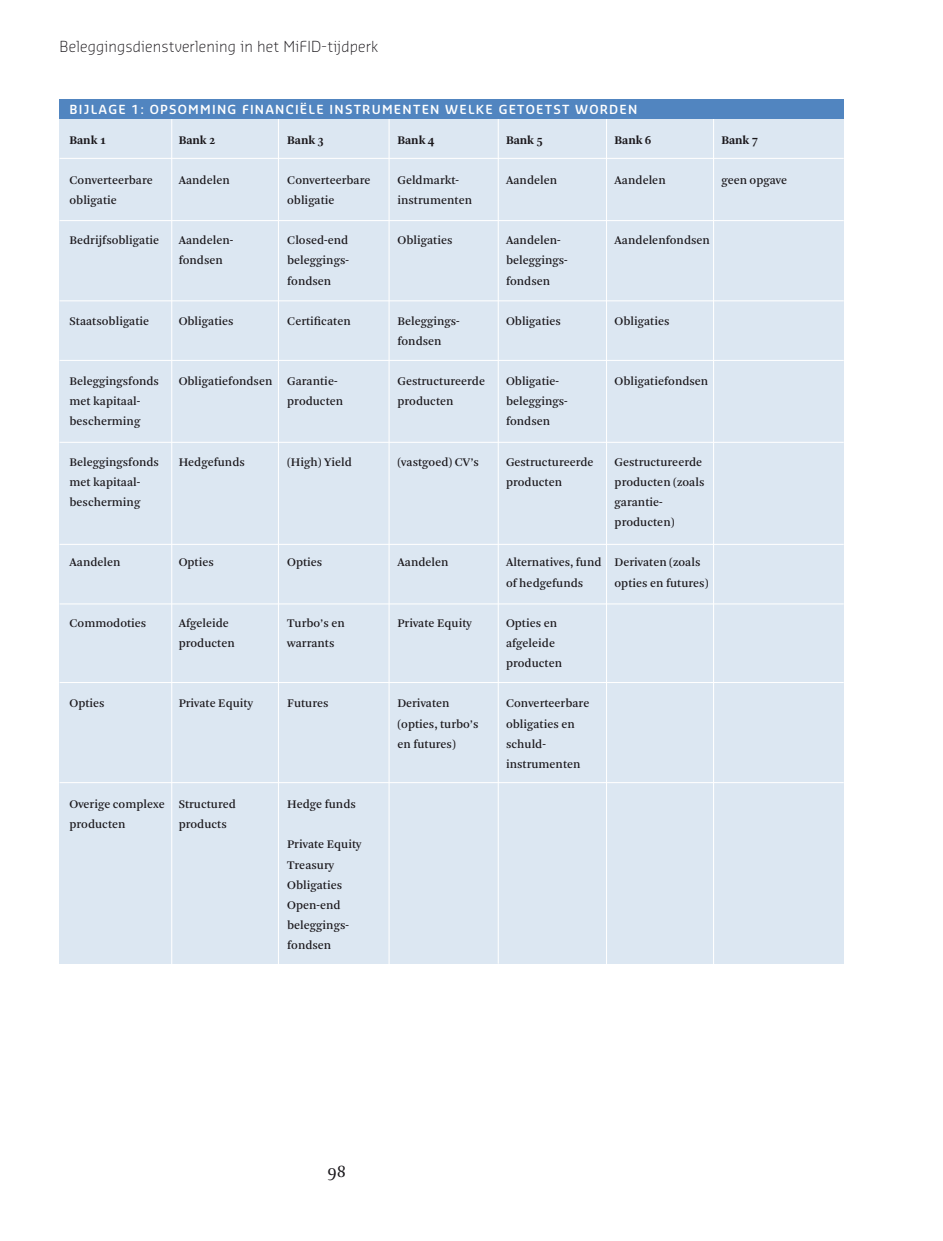
<style>
.page{position:relative;width:943px;height:1241px;background:#fff}
.page>*{position:absolute;margin:0;border:0;box-sizing:border-box;transform-origin:0 0}
.t1{font:17.5px "Arnhem Blond";color:#1a171b}
.t2{font:300 14.88px "Sansa Soft Std";letter-spacing:.01em;color:#1a171b}
.t3{font:12.25px/20.1px "Arnhem";color:#1a171b}
.t4{font:600 12.25px "Sansa Soft Std";letter-spacing:.1em;color:#fff}
.t5{font:700 12.25px "Arnhem";color:#1a171b}
</style>
<div class="page">
<div style="left:60px;top:111px;width:783px;height:852px;background:#dce7f2"></div>
<hr style="left:60px;top:158px;width:783px;height:1px;background:#fff">
<hr style="left:60px;top:220px;width:783px;height:1px;background:#fff">
<hr style="left:60px;top:300px;width:783px;height:1px;background:#fff">
<hr style="left:60px;top:360px;width:783px;height:1px;background:#fff">
<hr style="left:60px;top:441px;width:783px;height:2px;background:#fff">
<hr style="left:60px;top:543px;width:783px;height:2px;background:#fff">
<hr style="left:60px;top:603px;width:783px;height:1px;background:#fff">
<hr style="left:60px;top:682px;width:783px;height:1px;background:#fff">
<hr style="left:60px;top:782px;width:783px;height:1px;background:#fff">
<hr style="left:171px;top:118px;width:1px;height:851px;background:#fff">
<hr style="left:278px;top:117px;width:1px;height:851px;background:#fff">
<hr style="left:497px;top:105px;width:2px;height:858px;background:#fff">
<hr style="left:388px;top:104px;width:1px;height:871px;background:#fff">
<hr style="left:606px;top:114px;width:1px;height:851px;background:#fff">
<hr style="left:713px;top:112px;width:1px;height:860px;background:#fff">
<div style="left:60px;top:99px;width:783px;height:20px;background:#5185c0"></div>
<p class="t2" style="left:60px;top:36px;width:320px">Beleggingsdienstverlening in het MiFID-tijdperk</p>
<p class="t4" style="left:69px;top:101px;width:129px">BIJLAGE 1: OPSOMMI</p>
<p class="t4" style="left:217px;top:101px;width:422px">NG FI NANCI ËLE I NSTRUM ENTEN WELKE GETOETST WORDEN</p>
<p class="t5" style="left:69px;top:133px;width:38px">Bank 1</p>
<p class="t5" style="left:179px;top:133px;width:38px">Bank 2</p>
<p class="t5" style="left:287px;top:133px;width:38px">Bank 3</p>
<p class="t5" style="left:397px;top:133px;width:38px">Bank 4</p>
<p class="t5" style="left:506px;top:133px;width:38px">Bank 5</p>
<p class="t5" style="left:614px;top:133px;width:38px">Bank 6</p>
<p class="t5" style="left:721px;top:133px;width:38px">Bank 7</p>
<p class="t3" style="left:69px;top:170px;width:85px">Converteerbare</p>
<p class="t3" style="left:179px;top:170px;width:53px">Aandelen</p>
<p class="t3" style="left:287px;top:170px;width:85px">Converteerbare</p>
<p class="t3" style="left:397px;top:170px;width:63px">Geldmarkt-</p>
<p class="t3" style="left:506px;top:170px;width:53px">Aandelen</p>
<p class="t3" style="left:614px;top:170px;width:53px">Aandelen</p>
<p class="t3" style="left:721px;top:170px;width:67px">geen opgave</p>
<p class="t3" style="left:69px;top:190px;width:49px">obligatie</p>
<p class="t3" style="left:287px;top:190px;width:49px">obligatie</p>
<p class="t3" style="left:397px;top:190px;width:76px">instrumenten</p>
<p class="t3" style="left:69px;top:230px;width:91px">Bedrijfsobligatie</p>
<p class="t3" style="left:179px;top:230px;width:56px">Aandelen-</p>
<p class="t3" style="left:287px;top:230px;width:63px">Closed-end</p>
<p class="t3" style="left:397px;top:230px;width:56px">Obligaties</p>
<p class="t3" style="left:506px;top:230px;width:56px">Aandelen-</p>
<p class="t3" style="left:614px;top:230px;width:97px">Aandelenfondsen</p>
<p class="t3" style="left:179px;top:250px;width:46px">fondsen</p>
<p class="t3" style="left:287px;top:250px;width:63px">beleggings-</p>
<p class="t3" style="left:506px;top:250px;width:63px">beleggings-</p>
<p class="t3" style="left:287px;top:271px;width:46px">fondsen</p>
<p class="t3" style="left:506px;top:271px;width:46px">fondsen</p>
<p class="t3" style="left:69px;top:311px;width:81px">Staatsobligatie</p>
<p class="t3" style="left:179px;top:311px;width:56px">Obligaties</p>
<p class="t3" style="left:287px;top:311px;width:65px">Certificaten</p>
<p class="t3" style="left:397px;top:311px;width:64px">Beleggings-</p>
<p class="t3" style="left:506px;top:311px;width:56px">Obligaties</p>
<p class="t3" style="left:614px;top:311px;width:56px">Obligaties</p>
<p class="t3" style="left:397px;top:331px;width:46px">fondsen</p>
<p class="t3" style="left:69px;top:371px;width:91px">Beleggingsfonds</p>
<p class="t3" style="left:179px;top:371px;width:160px">Obligatiefondsen Garantie-</p>
<p class="t3" style="left:397px;top:371px;width:89px">Gestructureerde</p>
<p class="t3" style="left:506px;top:371px;width:55px">Obligatie-</p>
<p class="t3" style="left:614px;top:371px;width:95px">Obligatiefondsen</p>
<p class="t3" style="left:69px;top:391px;width:72px">met kapitaal-</p>
<p class="t3" style="left:287px;top:391px;width:58px">producten</p>
<p class="t3" style="left:397px;top:391px;width:58px">producten</p>
<p class="t3" style="left:506px;top:391px;width:63px">beleggings-</p>
<p class="t3" style="left:69px;top:411px;width:73px">bescherming</p>
<p class="t3" style="left:506px;top:411px;width:46px">fondsen</p>
<p class="t3" style="left:69px;top:452px;width:91px">Beleggingsfonds</p>
<p class="t3" style="left:179px;top:452px;width:68px">Hedgefunds</p>
<p class="t3" style="left:287px;top:452px;width:66px">(High) Yield</p>
<p class="t3" style="left:397px;top:452px;width:83px">(vastgoed) CV’s</p>
<p class="t3" style="left:506px;top:452px;width:89px">Gestructureerde</p>
<p class="t3" style="left:614px;top:452px;width:89px">Gestructureerde</p>
<p class="t3" style="left:69px;top:472px;width:72px">met kapitaal-</p>
<p class="t3" style="left:506px;top:472px;width:58px">producten</p>
<p class="t3" style="left:614px;top:472px;width:91px">producten (zoals</p>
<p class="t3" style="left:69px;top:492px;width:73px">bescherming</p>
<p class="t3" style="left:614px;top:492px;width:61px">garantie&shy;producten)</p>
<p class="t3" style="left:69px;top:552px;width:53px">Aandelen</p>
<p class="t3" style="left:179px;top:552px;width:37px">Opties</p>
<p class="t3" style="left:287px;top:552px;width:37px">Opties</p>
<p class="t3" style="left:397px;top:552px;width:53px">Aandelen</p>
<p class="t3" style="left:506px;top:552px;width:196px">Alternatives, fund Derivaten (zoals of hedgefunds</p>
<p class="t3" style="left:614px;top:572px;width:95px">opties en futures)</p>
<p class="t3" style="left:69px;top:613px;width:78px">Commodoties</p>
<p class="t3" style="left:179px;top:613px;width:52px">Afgeleide</p>
<p class="t3" style="left:287px;top:613px;width:59px">Turbo’s en</p>
<p class="t3" style="left:397px;top:613px;width:76px">Private Equity</p>
<p class="t3" style="left:506px;top:613px;width:53px">Opties en</p>
<p class="t3" style="left:179px;top:633px;width:58px">producten</p>
<p class="t3" style="left:287px;top:633px;width:49px">warrants</p>
<p class="t3" style="left:506px;top:633px;width:58px">afgeleide producten</p>
<p class="t3" style="left:69px;top:693px;width:37px">Opties</p>
<p class="t3" style="left:179px;top:693px;width:76px">Private Equity</p>
<p class="t3" style="left:287px;top:693px;width:43px">Futures</p>
<p class="t3" style="left:397px;top:693px;width:54px">Derivaten</p>
<p class="t3" style="left:506px;top:693px;width:85px">Converteerbare</p>
<p class="t3" style="left:397px;top:713px;width:83px">(opties, turbo’s</p>
<p class="t3" style="left:506px;top:713px;width:70px">obligaties en</p>
<p class="t3" style="left:397px;top:733px;width:60px">en futures)</p>
<p class="t3" style="left:506px;top:733px;width:76px">schuld&shy;instrumenten</p>
<p class="t3" style="left:69px;top:794px;width:168px">Overige complexe Structured</p>
<p class="t3" style="left:287px;top:794px;width:70px">Hedge funds</p>
<p class="t3" style="left:69px;top:814px;width:58px">producten</p>
<p class="t3" style="left:179px;top:814px;width:50px">products</p>
<p class="t3" style="left:287px;top:834px;width:76px">Private Equity<br>Treasury<br>Obligaties<br>Open-end beleggings&shy;fondsen</p>
<h1 class="t1" style="left:327px;top:1160px;width:20px">98</h1>
</div>
